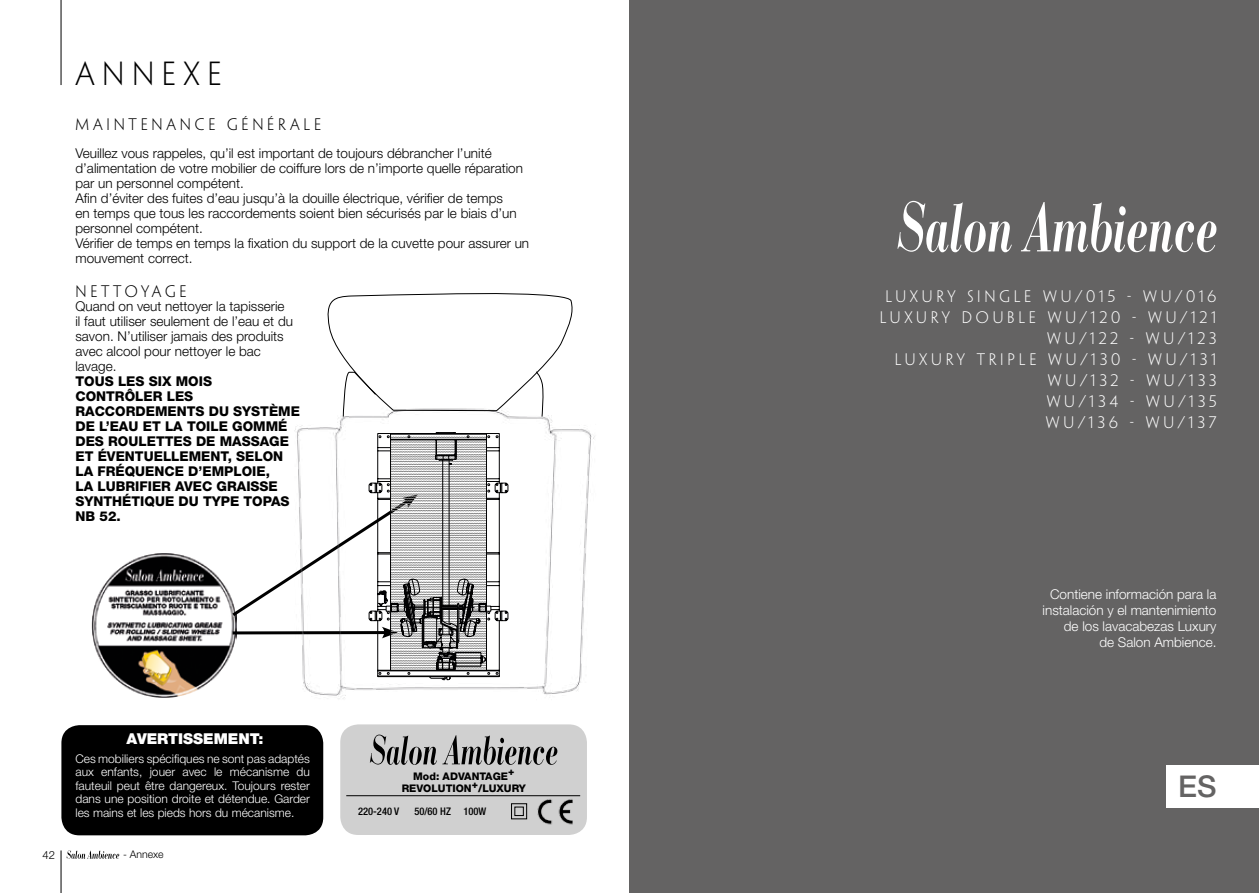
<style>
.page{position:relative;width:1259px;height:893px;background:#fff}
.page>*{position:absolute;margin:0;border:0;box-sizing:border-box;transform-origin:0 0}
.t1{font:300 30px "Penumbra Sans Std";letter-spacing:.25em;color:#000}
.t2{font:500 30px "Helvetica Neue LT Std";color:#646363}
.t3{font:300 15px/21px "Penumbra Sans Std";letter-spacing:.25em;color:#fff;text-align:right}
.t4{font:300 15px "Penumbra Sans Std";letter-spacing:.25em;color:#000}
.t5{font:900 15px "Helvetica Neue LT Std";color:#fff}
.t6{font:300 13.5px/15px "Helvetica Neue LT Std";color:#000}
.t7{font:800 13.5px/15px "Helvetica Neue LT Std";color:#000}
.t8{font:300 13.5px/16.2px "Helvetica Neue LT Std";color:#fff;text-align:right}
.t9{font:300 12px/13.5px "Helvetica Neue LT Std";color:#fff;text-align:justify}
.t10{font:300 11.25px "Helvetica Neue LT Std";color:#000}
.t11{font:800 10.5px/12.6px "Helvetica Neue LT Std";color:#000;text-align:center}
.t12{font:500 condensed 10.5px "Helvetica Neue LT Std";color:#000}
.t13{font:300 10.5px "Helvetica Neue LT Std";color:#000}
</style>
<div class="page">
<hr style="left:61px;top:850px;width:1px;height:43px;background:#000">
<svg style="left:67px;top:850px;width:52px;height:9px"></svg>
<div style="left:629px;top:0;width:630px;height:893px;background:#646363"></div>
<svg style="left:897px;top:201px;width:114px;height:51px"></svg>
<svg style="left:1021px;top:202px;width:195px;height:50px"></svg>
<div style="left:1166px;top:765px;width:93px;height:43px;background:#fff"></div>
<div style="left:340px;top:724px;width:247px;height:111px;background:#d0d0d0;border-radius:18px"></div>
<svg style="left:370px;top:735px;width:187px;height:30px"></svg>
<img style="left:537px;top:799px;width:35px;height:26px">
<div style="left:511px;top:803px;width:16px;height:16px;border:1px solid #000"></div>
<div style="left:514px;top:807px;width:10px;height:9px;border:1px solid #000"></div>
<hr style="left:346px;top:795px;width:234px;height:1px;background:#000">
<hr style="left:61px;top:0;width:1px;height:85px;background:#000">
<div style="left:61px;top:725px;width:262px;height:110px;background:#000;border-radius:18px"></div>
<img style="left:91px;top:553px;width:138px;height:144px">
<img style="left:294px;top:417px;width:301px;height:282px">
<svg style="left:229px;top:432px;width:279px;height:248px"></svg>
<svg style="left:327px;top:293px;width:246px;height:124px"></svg>
<h1 class="t1" style="left:75px;top:57px;width:147px">ANNEXE</h1>
<p class="t4" style="left:75px;top:116px;width:247px">MAINTENANCE GÉNÉRALE</p>
<p class="t6" style="left:75px;top:145px;width:455px">Veuillez vous rappeles, qu’il est important de toujours débrancher l’unité d’alimentation de votre mobilier de coiffure lors de n’importe quelle réparation par un personnel compétent.<br>Afin d’éviter des fuites d’eau jusqu’à la douille électrique, vérifier de temps<br>en temps que tous les raccordements soient bien sécurisés par le biais d’un personnel compétent.<br>Vérifier de temps en temps la fixation du support de la cuvette pour assurer un mouvement correct.</p>
<p class="t4" style="left:75px;top:282px;width:112px">NETTOYAGE</p>
<p class="t6" style="left:75px;top:299px;width:219px">Quand on veut nettoyer la tapisserie<br>il faut utiliser seulement de l’eau et du savon. N’utiliser jamais des produits avec alcool pour nettoyer le bac lavage.</p>
<p class="t7" style="left:75px;top:374px;width:226px">TOUS LES SIX MOIS<br>CONTRÔLER LES<br>RACCORDEMENTS DU SYSTÈME<br>DE L’EAU ET LA TOILE GOMMÉ<br>DES ROULETTES DE MASSAGE<br>ET ÉVENTUELLEMENT, SELON<br>LA FRÉQUENCE D’EMPLOIE,<br>LA LUBRIFIER AVEC GRAISSE<br>SYNTHÉTIQUE DU TYPE TOPAS<br>NB 52.</p>
<p class="t5" style="left:127px;top:730px;width:138px">AVERTISSEMENT:</p>
<p class="t9" style="left:75px;top:751px;width:236px">Ces mobiliers spécifiques ne sont pas adaptés aux enfants, jouer avec le mécanisme du fauteuil peut être dangereux. Toujours rester dans une position droite et détendue. Garder les mains et les pieds hors du mécanisme.</p>
<p class="t10" style="left:43px;top:848px;width:14px">42</p>
<p class="t13" style="left:123px;top:848px;width:42px">- Annexe</p>
<p class="t11" style="left:402px;top:769px;width:126px">Mod: ADVANTAGE+<br>REVOLUTION+/LUXURY</p>
<p class="t12" style="left:358px;top:805px;width:43px">220-240 V</p>
<p class="t12" style="left:414px;top:805px;width:73px">50/60 HZ 100W</p>
<p class="t3" style="left:880px;top:286px;width:338px">LUXURY SINGLE WU/015 - WU/016<br>LUXURY DOUBLE WU/120 - WU/121<br>WU/122 - WU/123<br>LUXURY TRIPLE WU/130 - WU/131<br>WU/132 - WU/133<br>WU/134 - WU/135<br>WU/136 - WU/137</p>
<p class="t8" style="left:1042px;top:585px;width:175px">Contiene información para la instalación y el mantenimiento de los lavacabezas Luxury<br>de Salon Ambience.</p>
<h1 class="t2" style="left:1178px;top:769px;width:40px">ES</h1>
</div>
